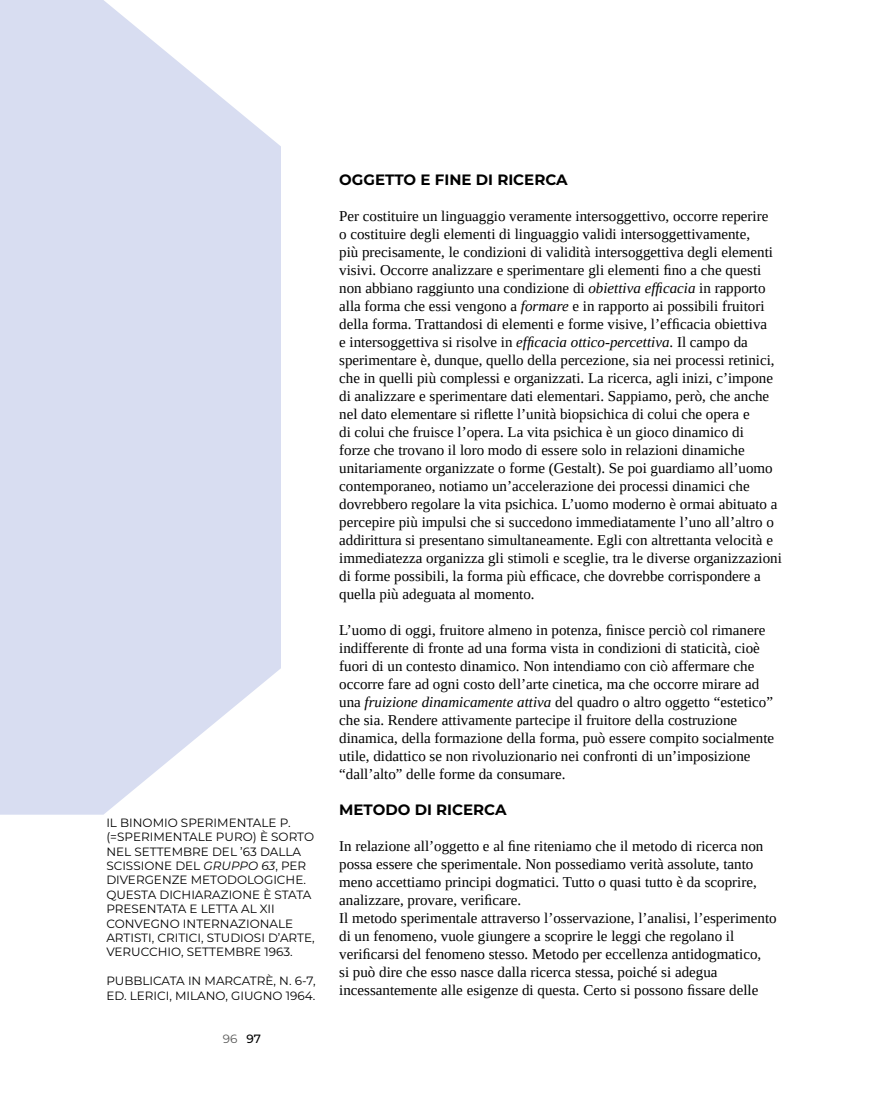
<style>
.page{position:relative;width:872px;height:1106px;background:#fff}
.page>*{position:absolute;margin:0;border:0;box-sizing:border-box;transform-origin:0 0}
.t1{font:15px/18px "Tinos";color:#000}
.t2{font:700 15px "Montserrat";color:#000}
.t3{font:12px/14.4px "Montserrat";color:#000}
.t4{font:12px "Montserrat";color:#575756}
.s1{font-style:italic}
.s2{font-weight:500;color:#000}
</style>
<div class="page">
<svg style="left:0;top:0;width:281px;height:814px;fill:#d8ddf1"></svg>
<p class="t3" style="left:106px;top:815px;width:210px">IL BINOMIO SPERIMENTALE P. (=SPERIMENTALE PURO) È SORTO<br>NEL SETTEMBRE DEL ’63 DALLA<br>SCISSIONE DEL <span class="s1">GRUPPO 63</span>, PER<br>DIVERGENZE METODOLOGICHE.<br>QUESTA DICHIARAZIONE È STATA<br>PRESENTATA E LETTA AL XII<br>CONVEGNO INTERNAZIONALE<br>ARTISTI, CRITICI, STUDIOSI D’ARTE,<br>VERUCCHIO, SETTEMBRE 1963.</p>
<p class="t3" style="left:106px;top:973px;width:211px">PUBBLICATA IN MARCATRÈ, N. 6-7,<br>ED. LERICI, MILANO, GIUGNO 1964.</p>
<p class="t4" style="left:223px;top:1030px;width:40px">96 <span class="s2">97</span></p>
<p class="t2" style="left:339px;top:168px;width:230px">OGGETTO E FINE DI RICERCA</p>
<p class="t1" style="left:339px;top:207px;width:444px">Per costituire un linguaggio veramente intersoggettivo, occorre reperire<br>o costituire degli elementi di linguaggio validi intersoggettivamente,<br>più precisamente, le condizioni di validità intersoggettiva degli elementi visivi. Occorre analizzare e sperimentare gli elementi fino a che questi non abbiano raggiunto una condizione di <span class="s1">obiettiva efficacia</span> in rapporto alla forma che essi vengono a <span class="s1">formare</span> e in rapporto ai possibili fruitori della forma. Trattandosi di elementi e forme visive, l’efficacia obiettiva<br>e intersoggettiva si risolve in <span class="s1">efficacia ottico-percettiva</span>. Il campo da sperimentare è, dunque, quello della percezione, sia nei processi retinici, che in quelli più complessi e organizzati. La ricerca, agli inizi, c’impone di analizzare e sperimentare dati elementari. Sappiamo, però, che anche nel dato elementare si riflette l’unità biopsichica di colui che opera e<br>di colui che fruisce l’opera. La vita psichica è un gioco dinamico di<br>forze che trovano il loro modo di essere solo in relazioni dinamiche unitariamente organizzate o forme (Gestalt). Se poi guardiamo all’uomo contemporaneo, notiamo un’accelerazione dei processi dinamici che dovrebbero regolare la vita psichica. L’uomo moderno è ormai abituato a percepire più impulsi che si succedono immediatamente l’uno all’altro o addirittura si presentano simultaneamente. Egli con altrettanta velocità e immediatezza organizza gli stimoli e sceglie, tra le diverse organizzazioni di forme possibili, la forma più efficace, che dovrebbe corrispondere a quella più adeguata al momento.</p>
<p class="t1" style="left:339px;top:621px;width:436px">L’uomo di oggi, fruitore almeno in potenza, finisce perciò col rimanere indifferente di fronte ad una forma vista in condizioni di staticità, cioè fuori di un contesto dinamico. Non intendiamo con ciò affermare che occorre fare ad ogni costo dell’arte cinetica, ma che occorre mirare ad una <span class="s1">fruizione dinamicamente attiva</span> del quadro o altro oggetto “estetico” che sia. Rendere attivamente partecipe il fruitore della costruzione dinamica, della formazione della forma, può essere compito socialmente utile, didattico se non rivoluzionario nei confronti di un’imposizione “dall’alto” delle forme da consumare.</p>
<p class="t2" style="left:339px;top:798px;width:169px">METODO DI RICERCA</p>
<p class="t1" style="left:339px;top:837px;width:439px">In relazione all’oggetto e al fine riteniamo che il metodo di ricerca non possa essere che sperimentale. Non possediamo verità assolute, tanto meno accettiamo principi dogmatici. Tutto o quasi tutto è da scoprire, analizzare, provare, verificare.<br>Il metodo sperimentale attraverso l’osservazione, l’analisi, l’esperimento di un fenomeno, vuole giungere a scoprire le leggi che regolano il verificarsi del fenomeno stesso. Metodo per eccellenza antidogmatico,<br>si può dire che esso nasce dalla ricerca stessa, poiché si adegua incessantemente alle esigenze di questa. Certo si possono fissare delle</p>
</div>
